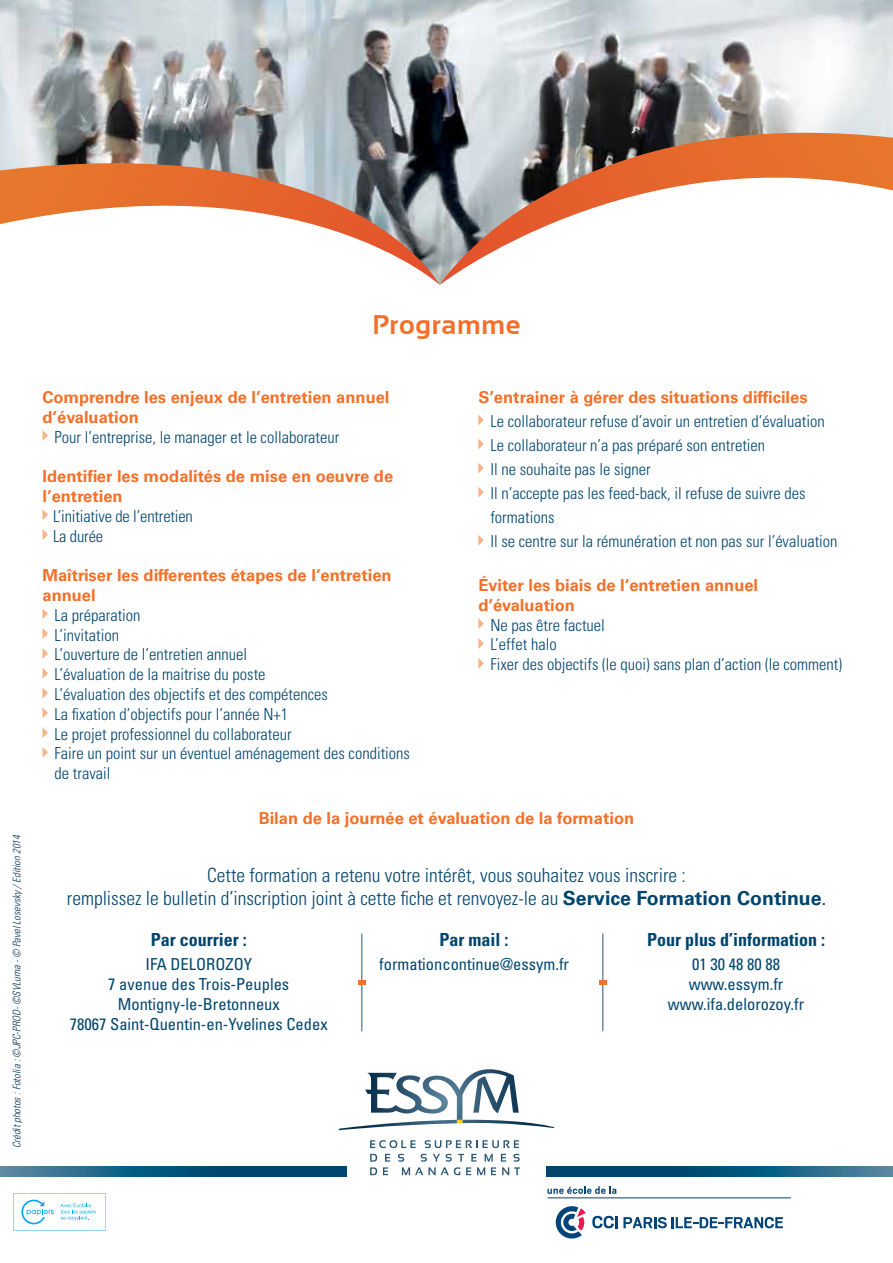
<style>
.page{position:relative;width:893px;height:1263px;background:#fff}
.page>*{position:absolute;margin:0;border:0;box-sizing:border-box;transform-origin:0 0}
.t1{font:700 27px "Sansation";letter-spacing:.025em;color:#f37029}
.t2{font:300 condensed 19.5px/23.4px "Univers LT Std";color:#00456e;text-align:center}
.t3{font:700 condensed 18px "Univers LT Std";color:#00456e}
.t4{font:300 condensed 16.5px/19.8px "Univers LT Std";color:#00456e}
.t5{font:700 16.5px/19.8px "Univers LT Std";color:#f37029}
.t6{font:condensed 16.5px/19.8px "Univers LT Std";color:#00456e;text-align:center}
.t7{font:italic 300 condensed 10.5px "Univers LT Std";color:#03304b}
.s1{font-weight:700;font-stretch:normal}
.s2{font-weight:400}
</style>
<div class="page">
<img style="left:0;top:0;width:893px;height:160px">
<svg style="left:440px;top:133px;width:453px;height:152px"></svg>
<svg style="left:0;top:160px;width:440px;height:125px"></svg>
<svg style="left:0;top:1166px;width:347px;height:10px;background:#145a7e"></svg>
<svg style="left:546px;top:1166px;width:347px;height:10px;background:#12587d"></svg>
<svg style="left:338px;top:1069px;width:216px;height:61px"></svg>
<svg style="left:370px;top:1140px;width:46px;height:8px"></svg>
<svg style="left:425px;top:1140px;width:94px;height:8px"></svg>
<svg style="left:370px;top:1154px;width:7px;height:7px"></svg>
<svg style="left:385px;top:1154px;width:5px;height:7px"></svg>
<svg style="left:370px;top:1167px;width:7px;height:8px"></svg>
<svg style="left:383px;top:1167px;width:5px;height:8px"></svg>
<svg style="left:398px;top:1154px;width:122px;height:21px"></svg>
<svg style="left:592px;top:1216px;width:191px;height:12px"></svg>
<svg style="left:556px;top:1206px;width:30px;height:32px"></svg>
<hr style="left:548px;top:1197px;width:243px;height:1px;background:#00447c">
<svg style="left:547px;top:1186px;width:69px;height:8px"></svg>
<hr style="left:603px;top:933px;width:1px;height:98px;background:#2b5775">
<svg style="left:599px;top:980px;width:7px;height:5px"></svg>
<hr style="left:362px;top:933px;width:1px;height:98px;background:#2b5775">
<svg style="left:358px;top:980px;width:7px;height:5px"></svg>
<svg style="left:43px;top:430px;width:5px;height:11px"></svg>
<svg style="left:43px;top:510px;width:5px;height:10px"></svg>
<svg style="left:43px;top:529px;width:5px;height:11px"></svg>
<svg style="left:43px;top:609px;width:5px;height:10px"></svg>
<svg style="left:43px;top:628px;width:5px;height:11px"></svg>
<svg style="left:43px;top:648px;width:5px;height:10px"></svg>
<svg style="left:43px;top:668px;width:5px;height:10px"></svg>
<svg style="left:43px;top:688px;width:5px;height:10px"></svg>
<svg style="left:43px;top:708px;width:5px;height:10px"></svg>
<svg style="left:43px;top:727px;width:5px;height:11px"></svg>
<svg style="left:43px;top:747px;width:5px;height:10px"></svg>
<svg style="left:478px;top:414px;width:6px;height:11px"></svg>
<svg style="left:478px;top:439px;width:6px;height:10px"></svg>
<svg style="left:478px;top:463px;width:6px;height:10px"></svg>
<svg style="left:478px;top:487px;width:6px;height:11px"></svg>
<svg style="left:478px;top:535px;width:6px;height:11px"></svg>
<svg style="left:478px;top:618px;width:6px;height:11px"></svg>
<svg style="left:478px;top:638px;width:6px;height:11px"></svg>
<svg style="left:478px;top:658px;width:6px;height:11px"></svg>
<svg style="left:13px;top:1193px;width:93px;height:37px"></svg>
<p class="t7" style="left:10px;top:1148px;width:315px;rotate:-90deg">Crédit photos : Fotolia : ©JPC-PROD- ©SVLuma - © Pavel Losevsky /Edition 2014</p>
<h1 class="t1" style="left:372px;top:310px;width:150px">Programme</h1>
<p class="t5" style="left:43px;top:387px;width:348px">Comprendre les enjeux de l’entretien annuel d’évaluation</p>
<p class="t4" style="left:55px;top:427px;width:286px">Pour l’entreprise, le manager et le collaborateur</p>
<p class="t5" style="left:43px;top:466px;width:352px">Identifier les modalités de mise en oeuvre de l’entretien</p>
<p class="t4" style="left:53px;top:506px;width:141px">L’initiative de l’entretien<br>La durée</p>
<p class="t5" style="left:43px;top:565px;width:351px">Maîtriser les differentes étapes de l’entretien annuel</p>
<p class="t4" style="left:55px;top:605px;width:357px">La préparation<br>L’invitation<br>L’ouverture de l’entretien annuel<br>L’évaluation de la maitrise du poste<br>L’évaluation des objectifs et des compétences<br>La fixation d’objectifs pour l’année N+1<br>Le projet professionnel du collaborateur<br>Faire un point sur un éventuel aménagement des conditions de travail</p>
<p class="t5" style="left:478px;top:387px;width:331px">S’entrainer à gérer des situations difficiles</p>
<p class="t4" style="left:490px;top:409px;width:349px;line-height:24px">Le collaborateur refuse d’avoir un entretien d’évaluation Le collaborateur n’a pas préparé son entretien<br>Il ne souhaite pas le signer<br>Il n’accepte pas les feed-back, il refuse de suivre des formations<br>Il se centre sur la rémunération et non pas sur l’évaluation</p>
<p class="t5" style="left:478px;top:575px;width:281px">Éviter les biais de l’entretien annuel d’évaluation</p>
<p class="t4" style="left:490px;top:615px;width:353px">Ne pas être factuel<br>L’effet halo<br>Fixer des objectifs (le quoi) sans plan d’action (le comment)</p>
<p class="t5" style="left:259px;top:808px;width:377px">Bilan de la journée et évaluation de la formation</p>
<p class="t2" style="left:67px;top:863px;width:761px">Cette formation a retenu votre intérêt, vous souhaitez vous inscrire :<br>remplissez le bulletin d’inscription joint à cette fiche et renvoyez-le au <span class="s1">Service Formation Continue</span><span class="s2">.</span></p>
<p class="t3" style="left:151px;top:929px;width:97px">Par courrier :</p>
<p class="t6" style="left:70px;top:954px;width:259px">IFA DELOROZOY<br>7 avenue des Trois-Peuples<br>Montigny-le-Bretonneux<br>78067 Saint-Quentin-en-Yvelines Cedex</p>
<p class="t3" style="left:440px;top:929px;width:70px">Par mail :</p>
<p class="t6" style="left:379px;top:954px;width:191px">formationcontinue@essym.fr</p>
<p class="t3" style="left:647px;top:929px;width:179px">Pour plus d’information :</p>
<p class="t6" style="left:668px;top:954px;width:138px">01 30 48 80 88 www.essym.fr www.ifa.delorozoy.fr</p>
</div>
